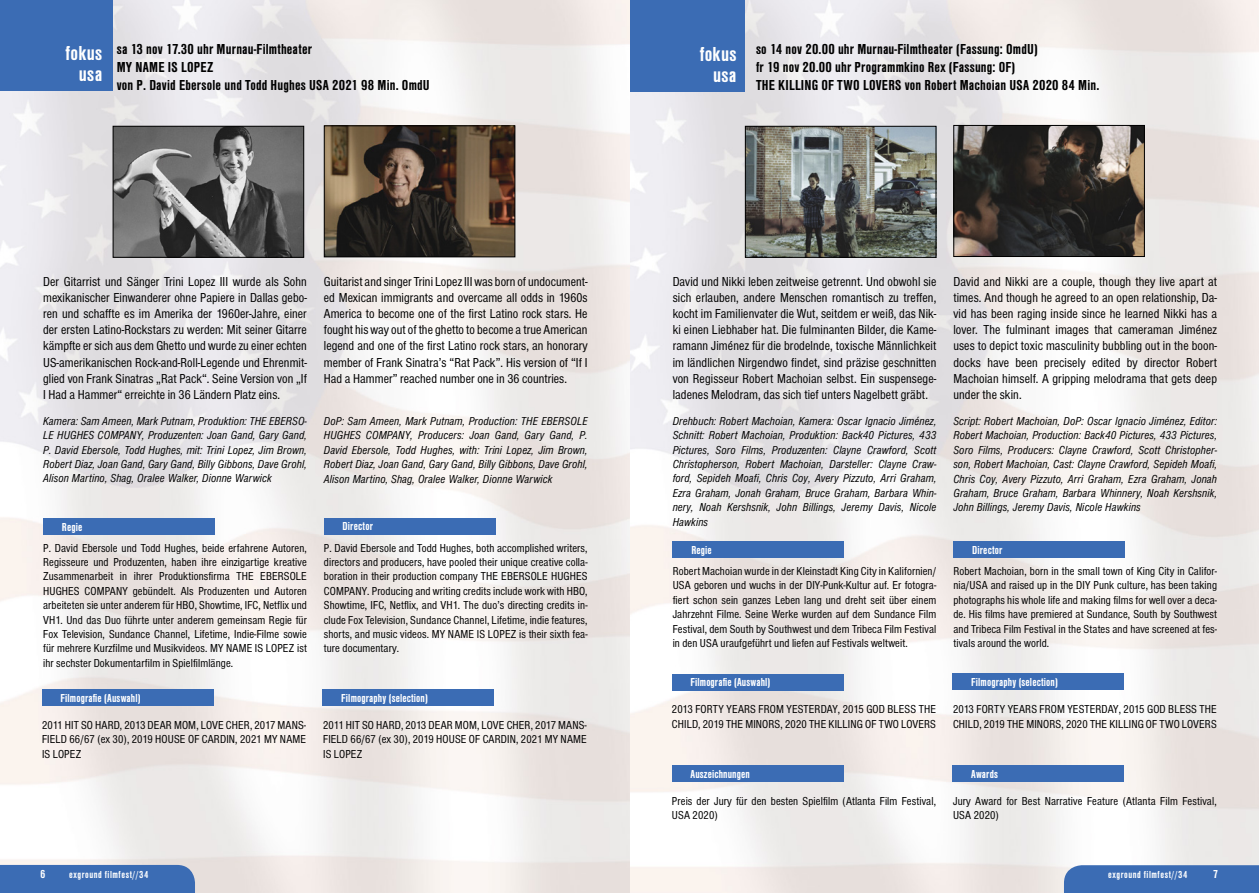
<style>
.page{position:relative;width:1259px;height:893px;background:#fff}
.page>*{position:absolute;margin:0;border:0;box-sizing:border-box;transform-origin:0 0}
.t1{font:21px/21px "Sans Cd CE Bold";letter-spacing:.015em;color:#fff;text-align:right;scale:1.05 1}
.t2{font:15px/18px "Sans Cd CE Bold";letter-spacing:.01em;color:#000;scale:1.05 1}
.t3{font:13.5px/16.2px "Sans Cd Turk Regular";letter-spacing:.005em;color:#000;text-align:justify}
.t4{font:condensed 13.5px/16.2px "Sans";letter-spacing:.005em;color:#000;text-align:justify}
.t5{font:12px/14.4px "Sans Cd Turk Regular";letter-spacing:.01em;color:#000;text-align:justify}
.t6{font:12px/14.4px "Sans Cd Turk Italic";letter-spacing:.01em;color:#000;text-align:justify}
.t7{font:700 condensed 12px "Sans";letter-spacing:.01em;color:#fff}
.t8{font:700 condensed 10.5px "Sans";letter-spacing:.05em;color:#fff}
</style>
<div class="page">
<img style="left:0;top:0;width:1259px;height:893px">
<div style="left:0;top:0;width:112px;height:90px;background:#3b6cb4"></div>
<img style="left:115px;top:128px;width:187px;height:128px">
<div style="left:113px;top:126px;width:191px;height:132px;border:1px solid #000"></div>
<div style="left:43px;top:518px;width:172px;height:17px;background:#3b6cb4"></div>
<div style="left:324px;top:518px;width:171px;height:16px;background:#3b6cb4"></div>
<div style="left:0;top:865px;width:195px;height:28px;background:#3b6cb4"></div>
<img style="left:955px;top:127px;width:187px;height:128px">
<div style="left:953px;top:125px;width:191px;height:132px;border:1px solid #000"></div>
<img style="left:747px;top:128px;width:187px;height:128px">
<div style="left:745px;top:126px;width:191px;height:132px;border:1px solid #000"></div>
<div style="left:672px;top:542px;width:172px;height:16px;background:#3b6cb4"></div>
<div style="left:953px;top:541px;width:172px;height:17px;background:#3b6cb4"></div>
<img style="left:326px;top:127px;width:187px;height:128px">
<div style="left:324px;top:125px;width:191px;height:132px;border:1px solid #000"></div>
<div style="left:1064px;top:865px;width:195px;height:28px;background:#3b6cb4"></div>
<div style="left:630px;top:0;width:115px;height:91px;background:#3b6cb4"></div>
<div style="left:42px;top:689px;width:171px;height:17px;background:#3b6cb4"></div>
<div style="left:322px;top:689px;width:172px;height:17px;background:#3b6cb4"></div>
<div style="left:671px;top:674px;width:172px;height:16px;background:#3b6cb4"></div>
<div style="left:952px;top:673px;width:172px;height:17px;background:#3b6cb4"></div>
<div style="left:671px;top:765px;width:172px;height:17px;background:#3b6cb4"></div>
<div style="left:952px;top:765px;width:172px;height:17px;background:#3b6cb4"></div>
<h1 class="t1" style="left:65px;top:43px;width:37px">fokus usa</h1>
<p class="t2" style="left:117px;top:40px;width:300px">sa 13 nov 17.30 uhr Murnau-Filmtheater<br>MY NAME IS LOPEZ<br>von P. David Ebersole und Todd Hughes USA 2021 98 Min. OmdU</p>
<p class="t3" style="left:43px;top:273px;width:265px">Der Gitarrist und Sänger Trini Lopez III wurde als Sohn mexikanischer Einwanderer ohne Papiere in Dallas gebo&shy;ren und schaffte es im Amerika der 1960er-Jahre, einer der ersten Latino-Rockstars zu werden: Mit seiner Gitarre kämpfte er sich aus dem Ghetto und wurde zu einer echten US-amerikanischen Rock-and-Roll-Legende und Ehrenmit&shy;glied von Frank Sinatras „Rat Pack“. Seine Version von „If I Had a Hammer“ erreichte in 36 Ländern Platz eins.</p>
<p class="t6" style="left:43px;top:414px;width:265px">Kamera: Sam Ameen, Mark Putnam, Produktion: THE EBERSO-LE HUGHES COMPANY, Produzenten: Joan Gand, Gary Gand, P. David Ebersole, Todd Hughes, mit: Trini Lopez, Jim Brown, Robert Diaz, Joan Gand, Gary Gand, Billy Gibbons, Dave Grohl, Alison Martino, Shag, Oralee Walker, Dionne Warwick</p>
<p class="t4" style="left:324px;top:273px;width:265px">Guitarist and singer Trini Lopez III was born of undocument&shy;ed Mexican immigrants and overcame all odds in 1960s America to become one of the first Latino rock stars. He fought his way out of the ghetto to become a true American legend and one of the first Latino rock stars, an honorary member of Frank Sinatra’s “Rat Pack”. His version of “If I Had a Hammer” reached number one in 36 countries.</p>
<p class="t6" style="left:324px;top:414px;width:265px">DoP: Sam Ameen, Mark Putnam, Production: THE EBERSOLE HUGHES COMPANY, Producers: Joan Gand, Gary Gand, P.<br>David Ebersole, Todd Hughes, with: Trini Lopez, Jim Brown, Robert Diaz, Joan Gand, Gary Gand, Billy Gibbons, Dave Grohl, Alison Martino, Shag, Oralee Walker, Dionne Warwick</p>
<p class="t7" style="left:62px;top:520px;width:22px">Regie</p>
<p class="t7" style="left:343px;top:520px;width:32px">Director</p>
<p class="t5" style="left:43px;top:541px;width:265px">P. David Ebersole und Todd Hughes, beide erfahrene Autoren, Regisseure und Produzenten, haben ihre einzigartige kreative Zusammenarbeit in ihrer Produktionsfirma THE EBERSOLE HUGHES COMPANY gebündelt. Als Produzenten und Autoren arbeiteten sie unter anderem für HBO, Showtime, IFC, Netflix und VH1. Und das Duo führte unter anderem gemeinsam Regie für Fox Television, Sundance Channel, Lifetime, Indie-Filme sowie für mehrere Kurzfilme und Musikvideos. MY NAME IS LOPEZ ist ihr sechster Dokumentarfilm in Spielfilmlänge.</p>
<p class="t5" style="left:324px;top:541px;width:265px">P. David Ebersole and Todd Hughes, both accomplished writers, directors and producers, have pooled their unique creative colla&shy;boration in their production company THE EBERSOLE HUGHES COMPANY. Producing and writing credits include work with HBO, Showtime, IFC, Netflix, and VH1. The duo’s directing credits in&shy;clude Fox Television, Sundance Channel, Lifetime, indie features, shorts, and music videos. MY NAME IS LOPEZ is their sixth fea&shy;ture documentary.</p>
<p class="t7" style="left:61px;top:691px;width:81px">Filmografie (Auswahl)</p>
<p class="t7" style="left:341px;top:691px;width:88px">Filmography (selection)</p>
<p class="t5" style="left:42px;top:718px;width:266px">2011 HIT SO HARD, 2013 DEAR MOM, LOVE CHER, 2017 MANS-FIELD 66/67 (ex 30), 2019 HOUSE OF CARDIN, 2021 MY NAME IS LOPEZ</p>
<p class="t5" style="left:323px;top:718px;width:265px">2011 HIT SO HARD, 2013 DEAR MOM, LOVE CHER, 2017 MANS-FIELD 66/67 (ex 30), 2019 HOUSE OF CARDIN, 2021 MY NAME IS LOPEZ</p>
<p class="t7" style="left:41px;top:867px;width:6px">6</p>
<p class="t8" style="left:69px;top:868px;width:81px">exground filmfest//34</p>
<h1 class="t1" style="left:699px;top:44px;width:37px">fokus usa</h1>
<p class="t2" style="left:756px;top:40px;width:328px">so 14 nov 20.00 uhr Murnau-Filmtheater (Fassung: OmdU)<br>fr 19 nov 20.00 uhr Programmkino Rex (Fassung: OF)<br>THE KILLING OF TWO LOVERS von Robert Machoian USA 2020 84 Min.</p>
<p class="t3" style="left:672px;top:273px;width:265px">David und Nikki leben zeitweise getrennt. Und obwohl sie sich erlauben, andere Menschen romantisch zu treffen, kocht im Familienvater die Wut, seitdem er weiß, das Nik&shy;ki einen Liebhaber hat. Die fulminanten Bilder, die Kame&shy;ramann Jiménez für die brodelnde, toxische Männlichkeit im ländlichen Nirgendwo findet, sind präzise geschnitten von Regisseur Robert Machoian selbst. Ein suspensege&shy;ladenes Melodram, das sich tief unters Nagelbett gräbt.</p>
<p class="t6" style="left:672px;top:414px;width:265px">Drehbuch: Robert Machoian, Kamera: Oscar Ignacio Jiménez, Schnitt: Robert Machoian, Produktion: Back40 Pictures, 433<br>Pictures, Soro Films, Produzenten: Clayne Crawford, Scott Christopherson, Robert Machoian, Darsteller: Clayne Craw&shy;ford, Sepideh Moafi, Chris Coy, Avery Pizzuto, Arri Graham, Ezra Graham, Jonah Graham, Bruce Graham, Barbara Whin&shy;nery, Noah Kershsnik, John Billings, Jeremy Davis, Nicole Hawkins</p>
<p class="t4" style="left:953px;top:273px;width:265px">David and Nikki are a couple, though they live apart at times. And though he agreed to an open relationship, Da&shy;vid has been raging inside since he learned Nikki has a lover. The fulminant images that cameraman Jiménez uses to depict toxic masculinity bubbling out in the boon&shy;docks have been precisely edited by director Robert Machoian himself. A gripping melodrama that gets deep under the skin.</p>
<p class="t6" style="left:953px;top:414px;width:265px">Script: Robert Machoian, DoP: Oscar Ignacio Jiménez, Editor:<br>Robert Machoian, Production: Back40 Pictures, 433 Pictures, Soro Films, Producers: Clayne Crawford, Scott Christopher&shy;son, Robert Machoian, Cast: Clayne Crawford, Sepideh Moafi, Chris Coy, Avery Pizzuto, Arri Graham, Ezra Graham, Jonah Graham, Bruce Graham, Barbara Whinnery, Noah Kershsnik, John Billings, Jeremy Davis, Nicole Hawkins</p>
<p class="t7" style="left:691px;top:544px;width:22px">Regie</p>
<p class="t7" style="left:972px;top:543px;width:32px">Director</p>
<p class="t5" style="left:672px;top:564px;width:265px">Robert Machoian wurde in der Kleinstadt King City in Kalifornien/ USA geboren und wuchs in der DIY-Punk-Kultur auf. Er fotogra&shy;fiert schon sein ganzes Leben lang und dreht seit über einem Jahrzehnt Filme. Seine Werke wurden auf dem Sundance Film Festival, dem South by Southwest und dem Tribeca Film Festival in den USA uraufgeführt und liefen auf Festivals weltweit.</p>
<p class="t5" style="left:953px;top:564px;width:265px">Robert Machoian, born in the small town of King City in Califor&shy;nia/USA and raised up in the DIY Punk culture, has been taking photographs his whole life and making films for well over a deca&shy;de. His films have premiered at Sundance, South by Southwest and Tribeca Film Festival in the States and have screened at fes&shy;tivals around the world.</p>
<p class="t7" style="left:690px;top:676px;width:81px">Filmografie (Auswahl)</p>
<p class="t7" style="left:971px;top:675px;width:88px">Filmography (selection)</p>
<p class="t5" style="left:672px;top:702px;width:266px">2013 FORTY YEARS FROM YESTERDAY, 2015 GOD BLESS THE<br>CHILD, 2019 THE MINORS, 2020 THE KILLING OF TWO LOVERS</p>
<p class="t5" style="left:953px;top:702px;width:265px">2013 FORTY YEARS FROM YESTERDAY, 2015 GOD BLESS THE<br>CHILD, 2019 THE MINORS, 2020 THE KILLING OF TWO LOVERS</p>
<p class="t7" style="left:690px;top:767px;width:61px">Auszeichnungen</p>
<p class="t7" style="left:971px;top:767px;width:28px">Awards</p>
<p class="t5" style="left:672px;top:794px;width:266px">Preis der Jury für den besten Spielfilm (Atlanta Film Festival,<br>USA 2020)</p>
<p class="t5" style="left:953px;top:794px;width:265px">Jury Award for Best Narrative Feature (Atlanta Film Festival,<br>USA 2020)</p>
<p class="t8" style="left:1108px;top:868px;width:81px">exground filmfest//34</p>
<p class="t7" style="left:1213px;top:867px;width:6px">7</p>
</div>
